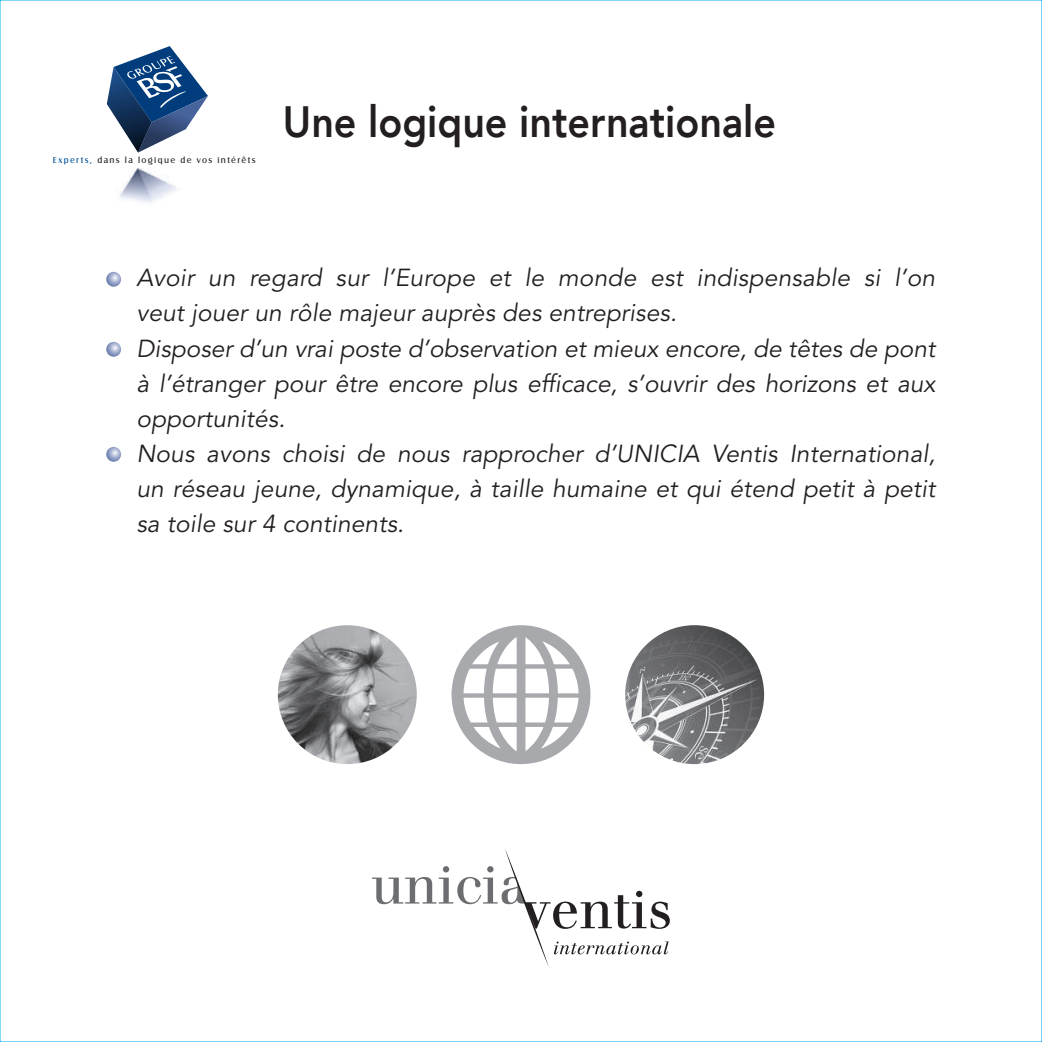
<style>
.page{position:relative;width:1042px;height:1042px;background:#fff}
.page>*{position:absolute;margin:0;border:0;box-sizing:border-box;transform-origin:0 0}
.t1{font:800 43.75px "Avenir";color:#231f20;scale:.9 1}
.t2{font:italic 24.5px/35px "Avenir";letter-spacing:.005em;color:#231f20}
.t3{font:9.1px "Castle T";letter-spacing:.15em;color:#231f20}
.s1{color:#01529a}
</style>
<div class="page">
<img style="left:106px;top:103px;width:71px;height:100px">
<svg style="left:107px;top:46px;width:101px;height:106px"></svg>
<svg style="left:372px;top:849px;width:298px;height:118px"></svg>
<svg style="left:106px;top:272px;width:15px;height:15px"></svg>
<svg style="left:106px;top:342px;width:15px;height:15px"></svg>
<svg style="left:106px;top:447px;width:15px;height:15px"></svg>
<svg style="left:451px;top:625px;width:139px;height:139px"></svg>
<img style="left:625px;top:625px;width:139px;height:139px;border-radius:69px">
<img style="left:278px;top:625px;width:139px;height:139px;border-radius:69px">
<p class="t3" style="left:53px;top:154px;width:204px"><span class="s1">Experts,</span> dans la logique de vos intérêts</p>
<h1 class="t1" style="left:283px;top:87px;width:549px">Une logique internationale</h1>
<p class="t2" style="left:136px;top:261px;width:800px">Avoir un regard sur l’Europe et le monde est indispensable si l’on veut jouer un rôle majeur auprès des entreprises.<br>Disposer d’un vrai poste d’observation et mieux encore, de têtes de pont à l’étranger pour être encore plus efficace, s’ouvrir des horizons et aux opportunités.<br>Nous avons choisi de nous rapprocher d’UNICIA Ventis International, un réseau jeune, dynamique, à taille humaine et qui étend petit à petit sa toile sur 4 continents.</p>
</div>
